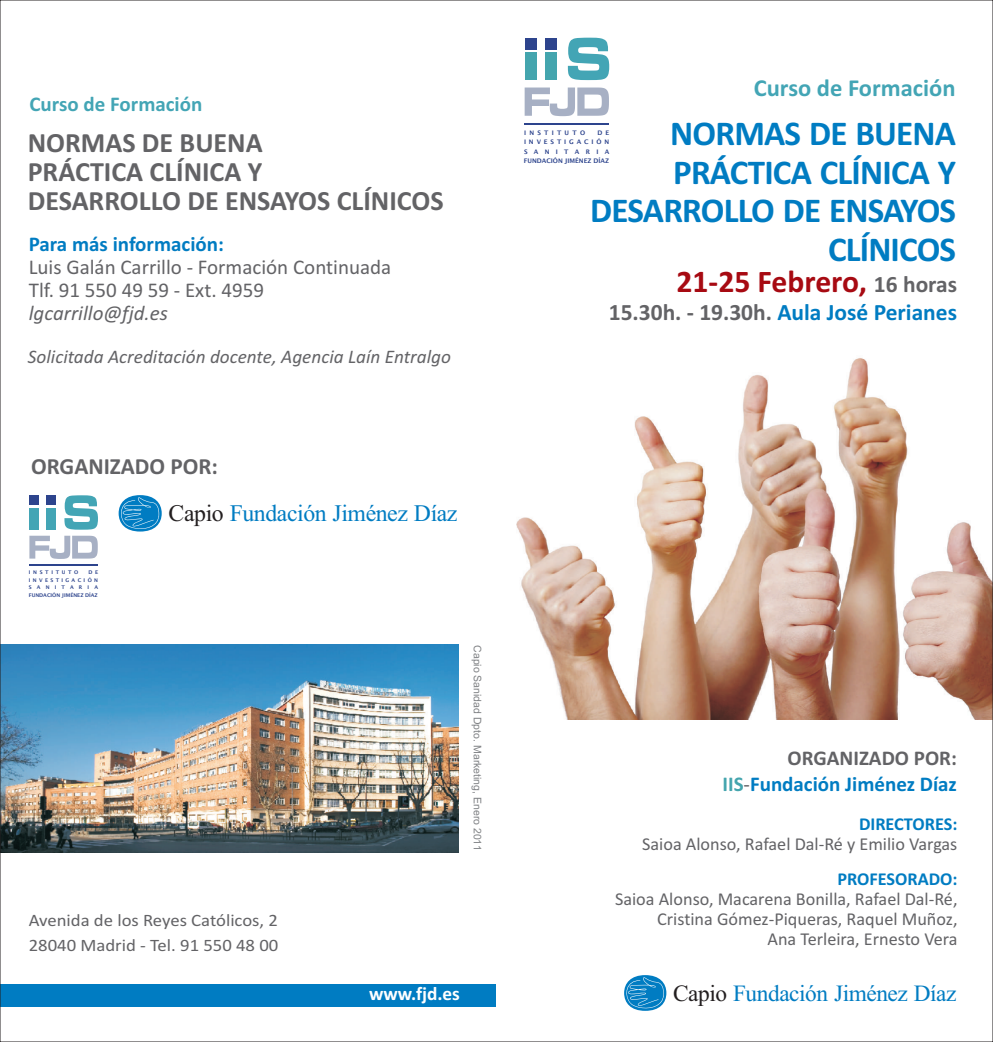
<style>
.page{position:relative;width:993px;height:1042px;background:#fff}
.page>*{position:absolute;margin:0;border:0;box-sizing:border-box;transform-origin:0 0}
.t1{font:700 35px/38.5px "Calibri";letter-spacing:-.025em;color:#007cc2;text-align:right}
.t2{font:700 31.68px "Calibri";color:#a70a12}
.t3{font:700 28px/29.1px "Calibri";color:#636366}
.t4{font:700 24.5px "Calibri";color:#43a5b5}
.t5{font:23.8px "Times New Roman";letter-spacing:-.02em;color:#007cc2}
.t6{font:700 23.45px "Calibri";color:#007cc2}
.t7{font:23.28px "Times New Roman";letter-spacing:-.02em;color:#007cc2}
.t8{font:700 23.1px "Calibri";color:#636366}
.t9{font:21px/23.1px "Calibri";color:#636366}
.t10{font:700 21px/25.6px "Calibri";color:#007cc2;text-align:right}
.t11{font:italic 21px "Calibri";color:#636366}
.t12{font:700 21px "Calibri";color:#43a5b5}
.t13{font:italic 19.25px "Calibri";color:#636366}
.t14{font:700 19.25px "Calibri";color:#fff}
.t15{font:18.2px/19.9px "Calibri";color:#636366;text-align:right}
.t16{font:700 18.2px "Calibri";color:#007cc2}
.t17{font:17.5px/25.6px "Calibri";color:#636366;scale:1.07 1}
.t18{font:10.5px "Arial";color:#808285}
.t19{font:6.3px "Lucida Sans";color:#2d448d}
.t20{font:6.12px/9.5px "Lucida Sans";letter-spacing:.525em;color:#2d448d;text-align:justify}
.t21{font:5.08px/7.7px "Lucida Sans";letter-spacing:.47em;color:#2d448d;text-align:justify}
.t22{font:5.08px "Lucida Sans";color:#2d448d}
.t23{font:5.08px "Lucida Sans";letter-spacing:.525em;color:#2d448d}
.s1{color:#231f20}
.s2{font-size:23.45px;color:#636366}
.s3{color:#636366}
.s4{color:#44a5ae}
.s5{font-weight:400;color:#636366}
</style>
<div class="page">
<svg style="left:624px;top:975px;width:42px;height:36px"></svg>
<svg style="left:624px;top:977px;width:39px;height:33px"></svg>
<svg style="left:524px;top:88px;width:84px;height:28px"></svg>
<hr style="left:524px;top:123px;width:84px;height:2px;background:#2d448d">
<div style="left:545px;top:53px;width:12px;height:27px;background:#44a5ae"></div>
<div style="left:545px;top:38px;width:12px;height:11px;background:#2d448d"></div>
<div style="left:524px;top:53px;width:12px;height:27px;background:#44a5ae"></div>
<div style="left:524px;top:38px;width:12px;height:11px;background:#2d448d"></div>
<svg style="left:567px;top:38px;width:42px;height:42px"></svg>
<div style="left:0;top:984px;width:495px;height:22px;background:#007cc2"></div>
<img style="left:2px;top:644px;width:456px;height:209px">
<svg style="left:29px;top:536px;width:69px;height:23px"></svg>
<hr style="left:29px;top:564px;width:69px;height:2px;background:#2d448d">
<div style="left:46px;top:508px;width:10px;height:21px;background:#43a5b5"></div>
<div style="left:46px;top:495px;width:10px;height:10px;background:#2d448d"></div>
<div style="left:29px;top:508px;width:10px;height:21px;background:#43a5b5"></div>
<div style="left:29px;top:495px;width:10px;height:10px;background:#2d448d"></div>
<svg style="left:64px;top:495px;width:34px;height:35px"></svg>
<svg style="left:119px;top:495px;width:43px;height:36px"></svg>
<svg style="left:119px;top:497px;width:40px;height:33px"></svg>
<img style="left:516px;top:358px;width:474px;height:361px">
<p class="t12" style="left:29px;top:96px;width:174px">Curso de Formación</p>
<h3 class="t3" style="left:28px;top:130px;width:417px">NORMAS DE BUENA<br>PRÁCTICA CLÍNICA Y<br>DESARROLLO DE ENSAYOS CLÍNICOS</h3>
<p class="t10" style="left:29px;top:233px;width:197px">Para más información:</p>
<p class="t9" style="left:29px;top:257px;width:364px">Luis Galán Carrillo - Formación Continuada<br>Tlf. 91 550 49 59 - Ext. 4959</p>
<p class="t11" style="left:29px;top:305px;width:141px">lgcarrillo@fjd.es</p>
<p class="t13" style="left:28px;top:349px;width:424px">Solicitada Acreditación docente, Agencia Laín Entralgo</p>
<p class="t8" style="left:31px;top:456px;width:188px">ORGANIZADO POR:</p>
<p class="t23" style="left:29px;top:570px;width:51px">INSTITUTO</p>
<p class="t21" style="left:29px;top:569px;width:71px;text-indent:59px">D E INVESTIGACIÓN SANITARIA</p>
<p class="t22" style="left:29px;top:593px;width:71px">FUNDACIÓN JIMÉNEZ DÍAZ</p>
<h3 class="t5" style="left:168px;top:504px;width:290px"><span class="s1">Capio</span> Fundación Jiménez Díaz</h3>
<p class="t18" style="left:481px;top:645px;width:207px;rotate:90deg">Capio Sanidad Dpto. Marketing, Enero 2011</p>
<p class="t17" style="left:29px;top:908px;width:235px">Avenida de los Reyes Católicos, 2<br>28040 Madrid - Tel. 91 550 48 00</p>
<p class="t14" style="left:369px;top:986px;width:92px">www.fjd.es</p>
<h3 class="t4" style="left:753px;top:77px;width:203px">Curso de Formación</h3>
<h1 class="t1" style="left:590px;top:117px;width:367px">NORMAS DE BUENA<br>PRÁCTICA CLÍNICA Y<br>DESARROLLO DE ENSAYOS<br>CLÍNICOS</h1>
<p class="t20" style="left:524px;top:128px;width:63px">INSTITUTO</p>
<p class="t20" style="left:524px;top:128px;width:87px;text-indent:73px">D E INVESTIGACIÓN SANITARIA</p>
<p class="t19" style="left:523px;top:158px;width:87px">FUNDACIÓN JIMÉNEZ DÍAZ</p>
<h2 class="t2" style="left:676px;top:268px;width:282px">21-25 Febrero, <span class="s2">16 horas</span></h2>
<p class="t6" style="left:608px;top:302px;width:349px"><span class="s3">15.30h. - 19.30h.</span> Aula José Perianes</p>
<p class="t10" style="left:722px;top:747px;width:236px"><span class="s3">ORGANIZADO POR:<br></span><span class="s4">IIS</span><span class="s5">-</span>Fundación Jiménez Díaz</p>
<p class="t16" style="left:858px;top:816px;width:100px">DIRECTORES:</p>
<p class="t15" style="left:642px;top:835px;width:316px">Saioa Alonso, Rafael Dal-Ré y Emilio Vargas</p>
<p class="t15" style="left:614px;top:890px;width:344px">Saioa Alonso, Macarena Bonilla, Rafael Dal-Ré,<br>Cristina Gómez-Piqueras, Raquel Muñoz,<br>Ana Terleira, Ernesto Vera</p>
<p class="t16" style="left:837px;top:871px;width:122px">PROFESORADO:</p>
<p class="t7" style="left:673px;top:984px;width:285px"><span class="s1">Capio</span> Fundación Jiménez Díaz</p>
</div>
